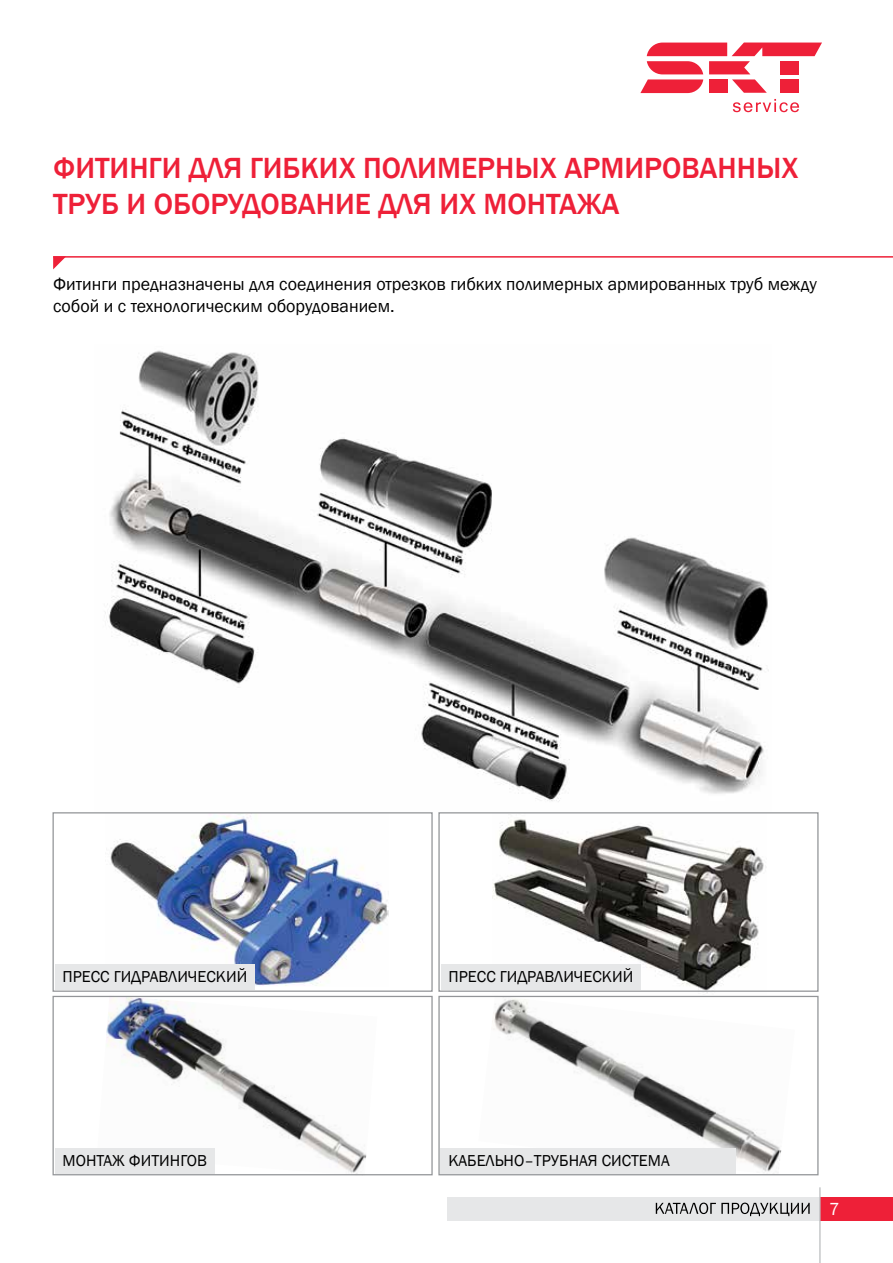
<style>
.page{position:relative;width:893px;height:1263px;background:#fff}
.page>*{position:absolute;margin:0;border:0;box-sizing:border-box;transform-origin:0 0}
.t1{font:500 30px/36px "Franklin Gothic";color:#ee2038}
.t2{font:18px/21.6px "Franklin Gothic";color:#000}
.t3{font:18px "Franklin Gothic";color:#fff}
.t4{font:16.35px "Franklin Gothic";color:#000}
</style>
<div class="page">
<div style="left:448px;top:1197px;width:374px;height:23px;background:#e6e7e8"></div>
<svg style="left:656px;top:1202px;width:154px;height:14px"></svg>
<div style="left:820px;top:1197px;width:73px;height:23px;background:#ee2038"></div>
<hr style="left:819px;top:1187px;width:2px;height:76px;background:#bcbec0">
<svg style="left:640px;top:43px;width:182px;height:50px"></svg>
<svg style="left:733px;top:99px;width:66px;height:13px"></svg>
<img style="left:105px;top:350px;width:664px;height:452px">
<img style="left:110px;top:814px;width:278px;height:172px">
<img style="left:492px;top:819px;width:272px;height:174px">
<img style="left:478px;top:995px;width:317px;height:177px">
<img style="left:97px;top:995px;width:280px;height:181px">
<div style="left:55px;top:964px;width:200px;height:25px;background:#e6e7e8"></div>
<div style="left:441px;top:964px;width:200px;height:25px;background:#e6e7e8"></div>
<div style="left:441px;top:1148px;width:295px;height:25px;background:#e6e7e8"></div>
<div style="left:55px;top:1148px;width:159px;height:25px;background:#e6e7e8"></div>
<div style="left:53px;top:812px;width:380px;height:180px;border:1px solid #939598"></div>
<div style="left:53px;top:996px;width:380px;height:179px;border:1px solid #939598"></div>
<div style="left:438px;top:812px;width:381px;height:180px;border:1px solid #939598"></div>
<div style="left:438px;top:996px;width:381px;height:179px;border:1px solid #939598"></div>
<svg style="left:53px;top:258px;width:12px;height:11px"></svg>
<hr style="left:53px;top:256px;width:840px;height:2px;background:#ee2038">
<h1 class="t1" style="left:53px;top:151px;width:747px">ФИТИНГИ ДЛЯ ГИБКИХ ПОЛИМЕРНЫХ АРМИРОВАННЫХ<br>ТРУБ И ОБОРУДОВАНИЕ ДЛЯ ИХ МОНТАЖА</h1>
<p class="t2" style="left:53px;top:274px;width:765px">Фитинги предназначены для соединения отрезков гибких полимерных армированных труб между собой и с технологическим оборудованием.</p>
<p class="t4" style="left:63px;top:966px;width:186px">ПРЕСС ГИДРАВЛИЧЕСКИЙ</p>
<p class="t4" style="left:449px;top:966px;width:186px">ПРЕСС ГИДРАВЛИЧЕСКИЙ</p>
<p class="t4" style="left:63px;top:1150px;width:146px">МОНТАЖ ФИТИНГОВ</p>
<p class="t4" style="left:448px;top:1150px;width:223px">КАБЕЛЬНО–ТРУБНАЯ СИСТЕМА</p>
<p class="t3" style="left:829px;top:1198px;width:12px">7</p>
</div>
